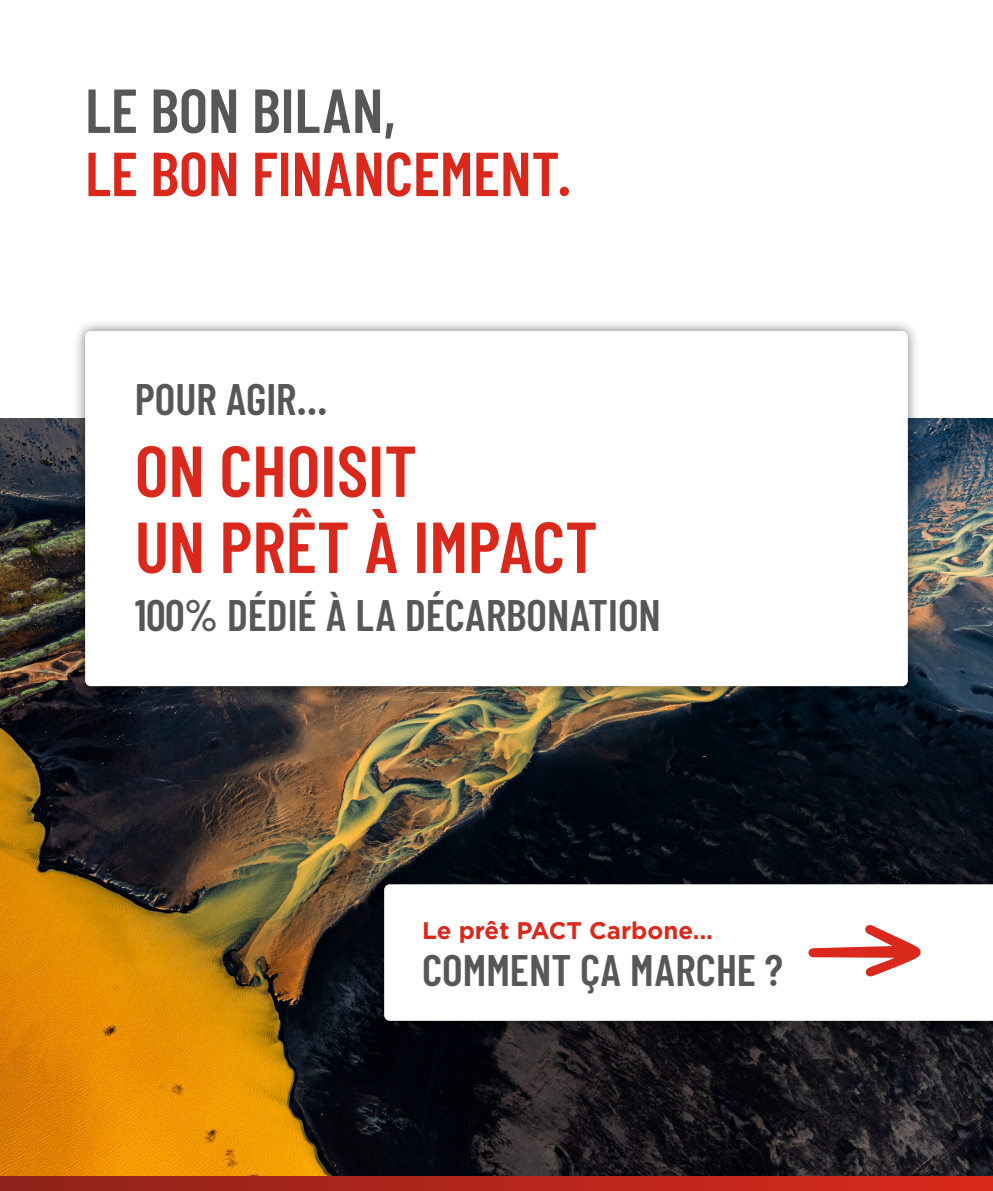
<style>
.page{position:relative;width:993px;height:1191px;background:#fff}
.page>*{position:absolute;margin:0;border:0;box-sizing:border-box;transform-origin:0 0}
.t1{font:600 72px/76px "Barlow Condensed";color:#da291c}
.t2{font:600 62px "Barlow Condensed";color:#da291c}
.t3{font:600 62px "Barlow Condensed";color:#575756}
.t4{font:600 44px "Barlow Condensed";color:#575756}
.t5{font:700 24px "Gotham";color:#da291c}
</style>
<div class="page">
<img style="left:0;top:418px;width:992px;height:758px">
<svg style="left:0;top:1176px;width:992px;height:15px;background:#b3251b"></svg>
<div style="left:372px;top:872px;width:620px;height:161px;background:#000;opacity:.5"></div>
<svg style="left:384px;top:884px;width:608px;height:136px"></svg>
<svg style="left:806px;top:922px;width:115px;height:55px"></svg>
<div style="left:73px;top:319px;width:847px;height:379px;background:#000;opacity:.5"></div>
<div style="left:85px;top:331px;width:822px;height:355px;background:#fff;border-radius:6px"></div>
<h2 class="t3" style="left:85px;top:72px;width:312px">LE BON BILAN,</h2>
<h2 class="t2" style="left:85px;top:135px;width:488px">LE BON FINANCEMENT.</h2>
<p class="t4" style="left:135px;top:372px;width:195px">POUR AGIR…</p>
<h1 class="t1" style="left:135px;top:431px;width:464px">ON CHOISIT<br>UN PRÊT À IMPACT</h1>
<p class="t4" style="left:135px;top:588px;width:527px">100% DÉDIÉ À LA DÉCARBONATION</p>
<p class="t5" style="left:422px;top:914px;width:292px">Le prêt PACT Carbone…</p>
<p class="t4" style="left:422px;top:942px;width:362px">COMMENT ÇA MARCHE ?</p>
</div>
